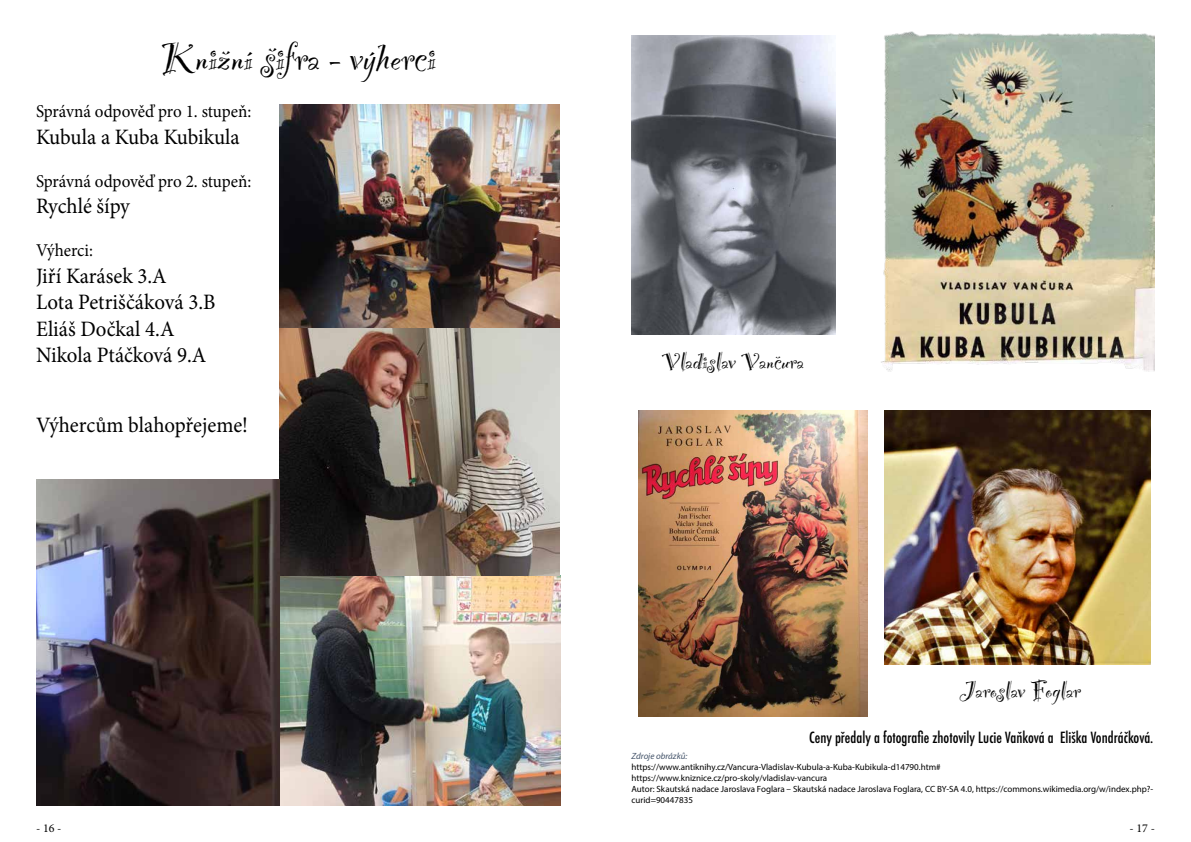
<style>
.page{position:relative;width:1191px;height:842px;background:#fff}
.page>*{position:absolute;margin:0;border:0;box-sizing:border-box;transform-origin:0 0}
.t1{font:49px "Party Let Plain";color:#000}
.t2{font:28px "Party Let Plain";color:#000}
.t3{font:22px/26.4px "Minion Pro";color:#000;scale:.95 1}
.t4{font:18px "Minion Pro";letter-spacing:-.005em;color:#000;scale:.95 1}
.t5{font:500 condensed 15px "Futura";color:#000}
.t6{font:12px "Minion Pro";color:#000}
.t7{font:9px/11px "Myriad Pro";color:#000}
.t8{font:italic 9px "Myriad Pro";color:#44546a}
</style>
<div class="page">
<img style="left:280px;top:104px;width:280px;height:702px">
<img style="left:631px;top:36px;width:204px;height:298px">
<img style="left:881px;top:31px;width:273px;height:341px">
<img style="left:884px;top:410px;width:266px;height:254px">
<img style="left:37px;top:479px;width:243px;height:327px">
<img style="left:638px;top:410px;width:230px;height:306px">
<h1 class="t1" style="left:160px;top:23px;width:277px">Knižní šifra - výherci</h1>
<h3 class="t4" style="left:36px;top:99px;width:228px">Správná odpověď pro 1. stupeň:</h3>
<h3 class="t3" style="left:36px;top:123px;width:216px">Kubula a Kuba Kubikula</h3>
<h3 class="t4" style="left:36px;top:169px;width:228px">Správná odpověď pro 2. stupeň:</h3>
<h3 class="t3" style="left:36px;top:193px;width:100px">Rychlé šípy</h3>
<h3 class="t4" style="left:36px;top:239px;width:61px">Výherci:</h3>
<h3 class="t3" style="left:36px;top:263px;width:190px">Jiří Karásek 3.A<br>Lota Petriščáková 3.B<br>Eliáš Dočkal 4.A<br>Nikola Ptáčková 9.A</h3>
<h3 class="t3" style="left:36px;top:411px;width:225px">Výhercům blahopřejeme!</h3>
<h2 class="t2" style="left:661px;top:341px;width:144px">Vladislav Vančura</h2>
<h2 class="t2" style="left:959px;top:671px;width:122px">Jaroslav Foglar</h2>
<h3 class="t5" style="left:809px;top:728px;width:346px">Ceny předaly a fotografie zhotovily Lucie Vaňková a Eliška Vondráčková.</h3>
<p class="t8" style="left:631px;top:750px;width:57px">Zdroje obrázků:</p>
<p class="t7" style="left:631px;top:761px;width:523px">https://www.antiknihy.cz/Vancura-Vladislav-Kubula-a-Kuba-Kubikula-d14790.htm#<br>https://www.kniznice.cz/pro-skoly/vladislav-vancura<br>Autor: Skautská nadace Jaroslava Foglara – Skautská nadace Jaroslava Foglara, CC BY-SA 4.0, https://commons.wikimedia.org/w/index.php?-</p>
<p class="t7" style="left:631px;top:795px;width:63px">curid=90447835</p>
<h3 class="t6" style="left:36px;top:820px;width:27px">- 16 -</h3>
<h3 class="t6" style="left:1129px;top:820px;width:27px">- 17 -</h3>
</div>
